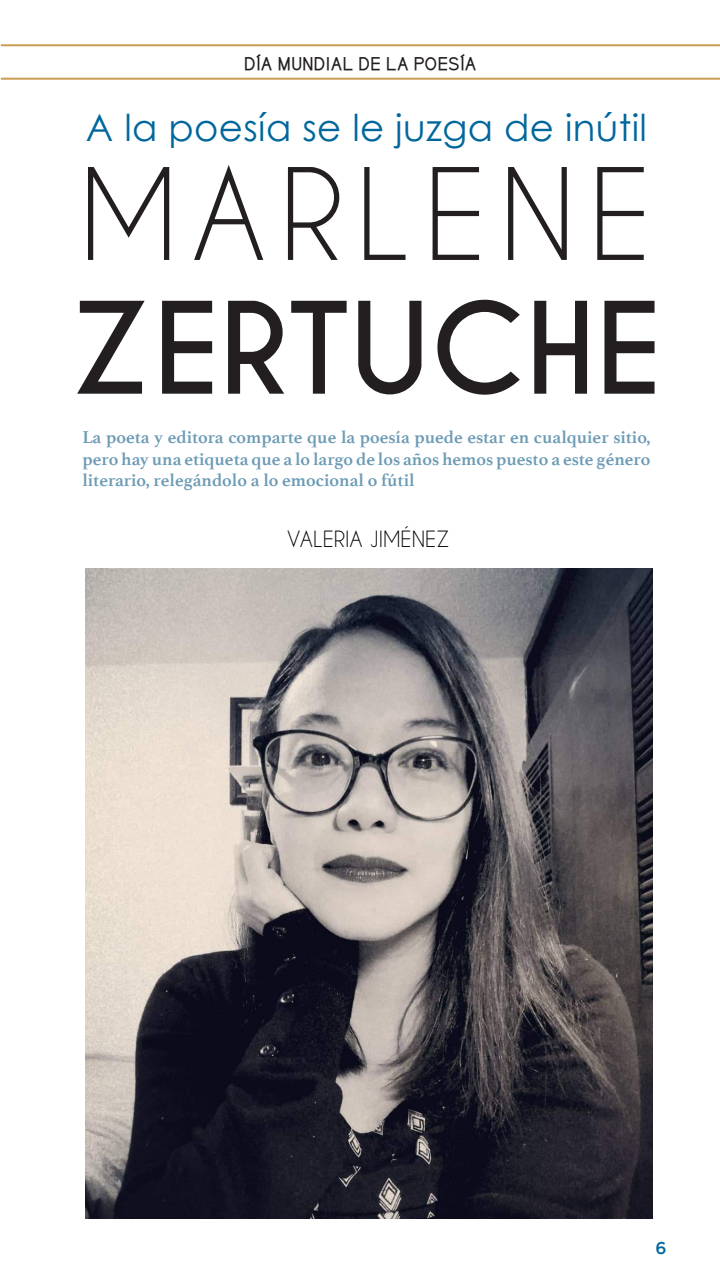
<style>
.page{position:relative;width:720px;height:1280px;background:#fff}
.page>*{position:absolute;margin:0;border:0;box-sizing:border-box;transform-origin:0 0}
.t1{font:700 118.9px "Caviar Dreams";color:#231f20}
.t2{font:118.9px "Caviar Dreams";letter-spacing:.11em;color:#231f20}
.t3{font:37.1px "Century Gothic";letter-spacing:.01em;color:#00679d}
.TEXTO_SIN_SANGRIA{font:21px "Caviar Dreams";color:#000}
.t4{font:700 18px/21.6px "Athelas";color:#6d9bb5;text-align:justify}
.t5{font:500 17px "Gotham";color:#00679d}
.TEXTO_SANGRIA{font:700 16px "Kirvy";color:#231f20}
</style>
<div class="page">
<hr style="left:1px;top:44px;width:719px;height:2px;background:#cb9d4e">
<hr style="left:1px;top:78px;width:719px;height:2px;background:#cb9d4e">
<img style="left:86px;top:569px;width:567px;height:650px">
<p class="TEXTO_SANGRIA" style="left:244px;top:54px;width:234px">DÍA MUNDIAL DE LA POESÍA</p>
<p class="t3" style="left:86px;top:101px;width:563px">A la poesía se le juzga de inútil</p>
<p class="t2" style="left:79px;top:144px;width:573px">MARLENE</p>
<p class="t1" style="left:68px;top:277px;width:595px">ZERTUCHE</p>
<p class="t4" style="left:82px;top:426px;width:570px">La poeta y editora comparte que la poesía puede estar en cualquier sitio, pero hay una etiqueta que a lo largo de los años hemos puesto a este género literario, relegándolo a lo emocional o fútil</p>
<p class="TEXTO_SIN_SANGRIA" style="left:287px;top:526px;width:164px">VALERIA JIMÉNEZ</p>
<p class="t5" style="left:655px;top:1238px;width:13px">6</p>
</div>
